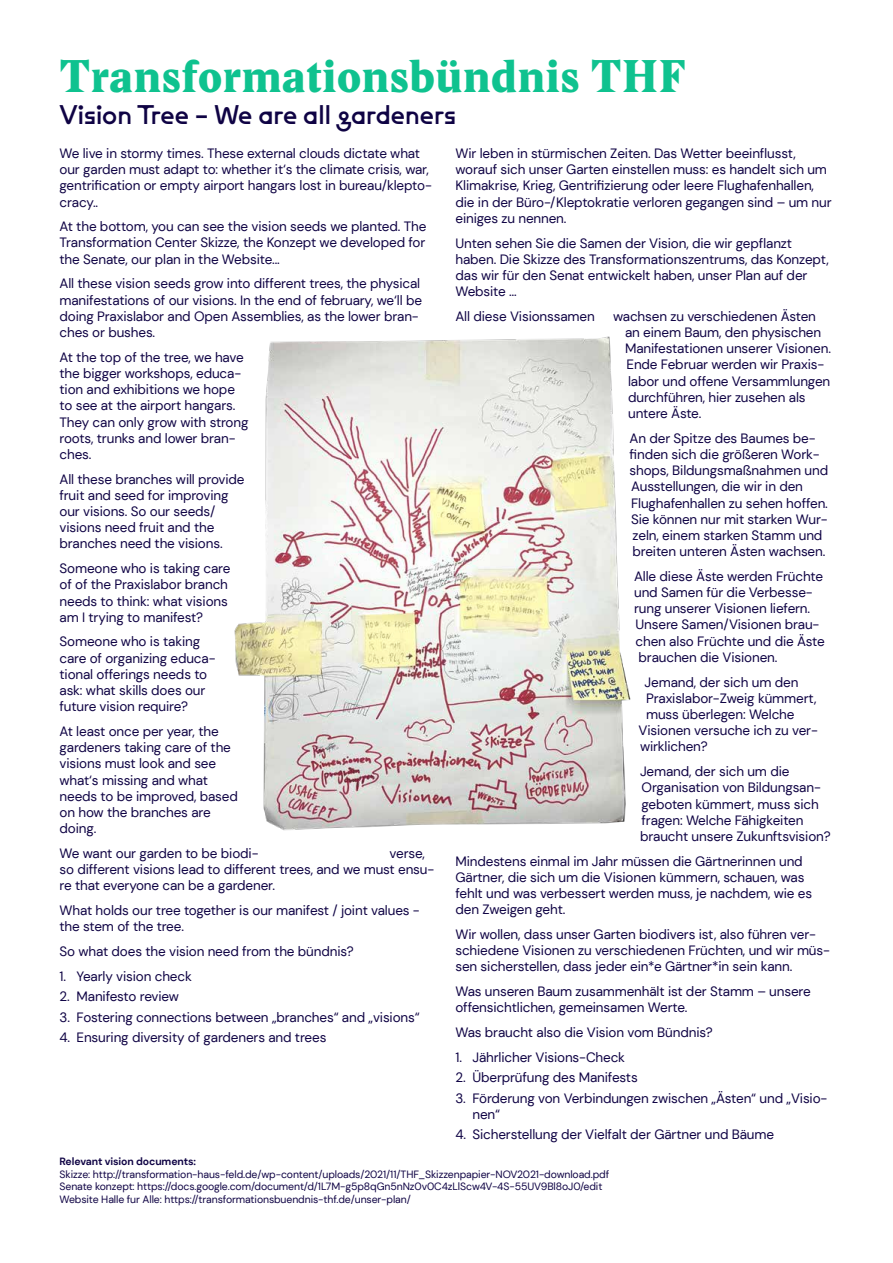
<style>
.page{position:relative;width:893px;height:1263px;background:#fff}
.page>*{position:absolute;margin:0;border:0;box-sizing:border-box;transform-origin:0 0}
.t1{font:45px "Stanley Poster";color:#0fc28f}
.t2{font:27px "ABC Maxi Round Unlicensed Trial";color:#0f0344}
.t3{font:13.5px/16.2px "DM Sans";letter-spacing:-.01em;color:#0f0344}
.t4{font:10.5px/12.6px "DM Sans";letter-spacing:-.01em;color:#0f0344}
.t5{font:700 10.5px "DM Sans";letter-spacing:-.01em;color:#0f0344}
</style>
<div class="page">
<img style="left:234px;top:336px;width:397px;height:495px">
<h1 class="t1" style="left:60px;top:50px;width:628px">Transformationsbündnis THF</h1>
<h2 class="t2" style="left:60px;top:97px;width:398px">Vision Tree – We are all gardeners</h2>
<p class="t3" style="left:60px;top:145px;width:374px">We live in stormy times. These external clouds dictate what our garden must adapt to: whether it‘s the climate crisis, war, gentrification or empty airport hangars lost in bureau/klepto&shy;cracy..</p>
<p class="t3" style="left:60px;top:218px;width:368px;text-align:justify">At the bottom, you can see the vision seeds we planted. The Transformation Center Skizze, the Konzept we developed for the Senate, our plan in the Website...</p>
<p class="t3" style="left:60px;top:276px;width:364px">All these vision seeds grow into different trees, the physical manifestations of our visions. In the end of february, we‘ll be doing Praxislabor and Open Assemblies, as the lower bran&shy;ches or bushes.</p>
<p class="t3" style="left:60px;top:349px;width:190px">At the top of the tree, we have the bigger workshops, educa&shy;tion and exhibitions we hope to see at the airport hangars.<br>They can only grow with strong roots, trunks and lower bran&shy;ches.</p>
<p class="t3" style="left:60px;top:471px;width:187px">All these branches will provide fruit and seed for improving our visions. So our seeds/ visions need fruit and the branches need the visions.</p>
<p class="t3" style="left:60px;top:560px;width:172px">Someone who is taking care of of the Praxislabor branch needs to think: what visions am I trying to manifest?</p>
<p class="t3" style="left:60px;top:634px;width:158px">Someone who is taking care of organizing educa&shy;tional offerings needs to ask: what skills does our future vision require?</p>
<p class="t3" style="left:60px;top:723px;width:180px">At least once per year, the gardeners taking care of the visions must look and see what‘s missing and what needs to be improved, based on how the branches are doing.</p>
<p class="t3" style="left:60px;top:845px;width:201px">We want our garden to be biodi-</p>
<p class="t3" style="left:60px;top:845px;width:376px;text-indent:330px">verse, so different visions lead to different trees, and we must ensu&shy;re that everyone can be a gardener.</p>
<p class="t3" style="left:60px;top:902px;width:362px">What holds our tree together is our manifest / joint values - the stem of the tree.</p>
<p class="t3" style="left:60px;top:943px;width:296px">So what does the vision need from the bündnis?</p>
<p class="t3" style="left:60px;top:968px;width:134px">1. Yearly vision check</p>
<p class="t3" style="left:60px;top:988px;width:121px">2. Manifesto review</p>
<p class="t3" style="left:60px;top:1009px;width:362px">3. Fostering connections between „branches“ and „visions“</p>
<p class="t3" style="left:60px;top:1029px;width:268px">4. Ensuring diversity of gardeners and trees</p>
<p class="t3" style="left:455px;top:145px;width:378px">Wir leben in stürmischen Zeiten. Das Wetter beeinflusst, worauf sich unser Garten einstellen muss: es handelt sich um Klimakrise, Krieg, Gentrifizierung oder leere Flughafenhallen, die in der Büro-/Kleptokratie verloren gegangen sind – um nur einiges zu nennen.</p>
<p class="t3" style="left:455px;top:235px;width:375px">Unten sehen Sie die Samen der Vision, die wir gepflanzt haben. Die Skizze des Transformationszentrums, das Konzept, das wir für den Senat entwickelt haben, unser Plan auf der Website …</p>
<p class="t3" style="left:455px;top:308px;width:141px">All diese Visionssamen</p>
<p class="t3" style="left:625px;top:308px;width:207px;text-indent:-12px">wachsen zu verschiedenen Ästen an einem Baum, den physischen<br>Manifestationen unserer Visionen.<br>Ende Februar werden wir Praxis&shy;labor und offene Versammlungen durchführen, hier zusehen als untere Äste.</p>
<p class="t3" style="left:630px;top:430px;width:200px">An der Spitze des Baumes be&shy;finden sich die größeren Work&shy;shops, Bildungsmaßnahmen und<br>Ausstellungen, die wir in den<br>Flughafenhallen zu sehen hoffen.<br>Sie können nur mit starken Wur&shy;zeln, einem starken Stamm und breiten unteren Ästen wachsen.</p>
<p class="t3" style="left:634px;top:568px;width:191px">Alle diese Äste werden Früchte</p>
<p class="t3" style="left:634px;top:584px;width:180px">und Samen für die Verbesse-</p>
<p class="t3" style="left:634px;top:600px;width:178px">rung unserer Visionen liefern.</p>
<p class="t3" style="left:636px;top:617px;width:185px">Unsere Samen/Visionen brau-</p>
<p class="t3" style="left:636px;top:633px;width:191px">chen also Früchte und die Äste</p>
<p class="t3" style="left:639px;top:649px;width:140px">brauchen die Visionen.</p>
<p class="t3" style="left:645px;top:674px;width:155px">Jemand, der sich um den</p>
<p class="t3" style="left:646px;top:690px;width:172px">Praxislabor-Zweig kümmert,</p>
<p class="t3" style="left:646px;top:706px;width:150px">muss überlegen: Welche</p>
<p class="t3" style="left:639px;top:722px;width:181px">Visionen versuche ich zu ver-</p>
<p class="t3" style="left:640px;top:738px;width:69px">wirklichen?</p>
<p class="t3" style="left:640px;top:763px;width:192px">Jemand, der sich um die<br>Organisation von Bildungsan&shy;geboten kümmert, muss sich fragen: Welche Fähigkeiten braucht unsere Zukunftsvision?</p>
<p class="t3" style="left:455px;top:853px;width:358px">Mindestens einmal im Jahr müssen die Gärtnerinnen und Gärtner, die sich um die Visionen kümmern, schauen, was fehlt und was verbessert werden muss, je nachdem, wie es den Zweigen geht.</p>
<p class="t3" style="left:455px;top:926px;width:376px">Wir wollen, dass unser Garten biodivers ist, also führen ver&shy;schiedene Visionen zu verschiedenen Früchten, und wir müs&shy;sen sicherstellen, dass jeder ein*e Gärtner*in sein kann.</p>
<p class="t3" style="left:455px;top:983px;width:357px">Was unseren Baum zusammenhält ist der Stamm – unsere offensichtlichen, gemeinsamen Werte.</p>
<p class="t3" style="left:455px;top:1024px;width:259px">Was braucht also die Vision vom Bündnis?</p>
<p class="t3" style="left:455px;top:1049px;width:171px">1. Jährlicher Visions-Check</p>
<p class="t3" style="left:455px;top:1069px;width:184px">2. Überprüfung des Manifests</p>
<p class="t3" style="left:472px;top:1090px;width:356px;text-indent:-17px">3. Förderung von Verbindungen zwischen „Ästen“ und „Visio&shy;nen“</p>
<p class="t3" style="left:455px;top:1126px;width:320px">4. Sicherstellung der Vielfalt der Gärtner und Bäume</p>
<p class="t5" style="left:60px;top:1155px;width:138px">Relevant vision documents:</p>
<p class="t4" style="left:60px;top:1167px;width:551px">Skizze: http://transformation-haus-feld.de/wp-content/uploads/2021/11/THF_Skizzenpapier-NOV2021-download.pdf<br>Senate konzept: https://docs.google.com/document/d/1L7M-g5p8qGn5nNz0v0C4zLlScw4V-4S-55UV9Bl8oJ0/edit<br>Website Halle fur Alle: https://transformationsbuendnis-thf.de/unser-plan/</p>
</div>
